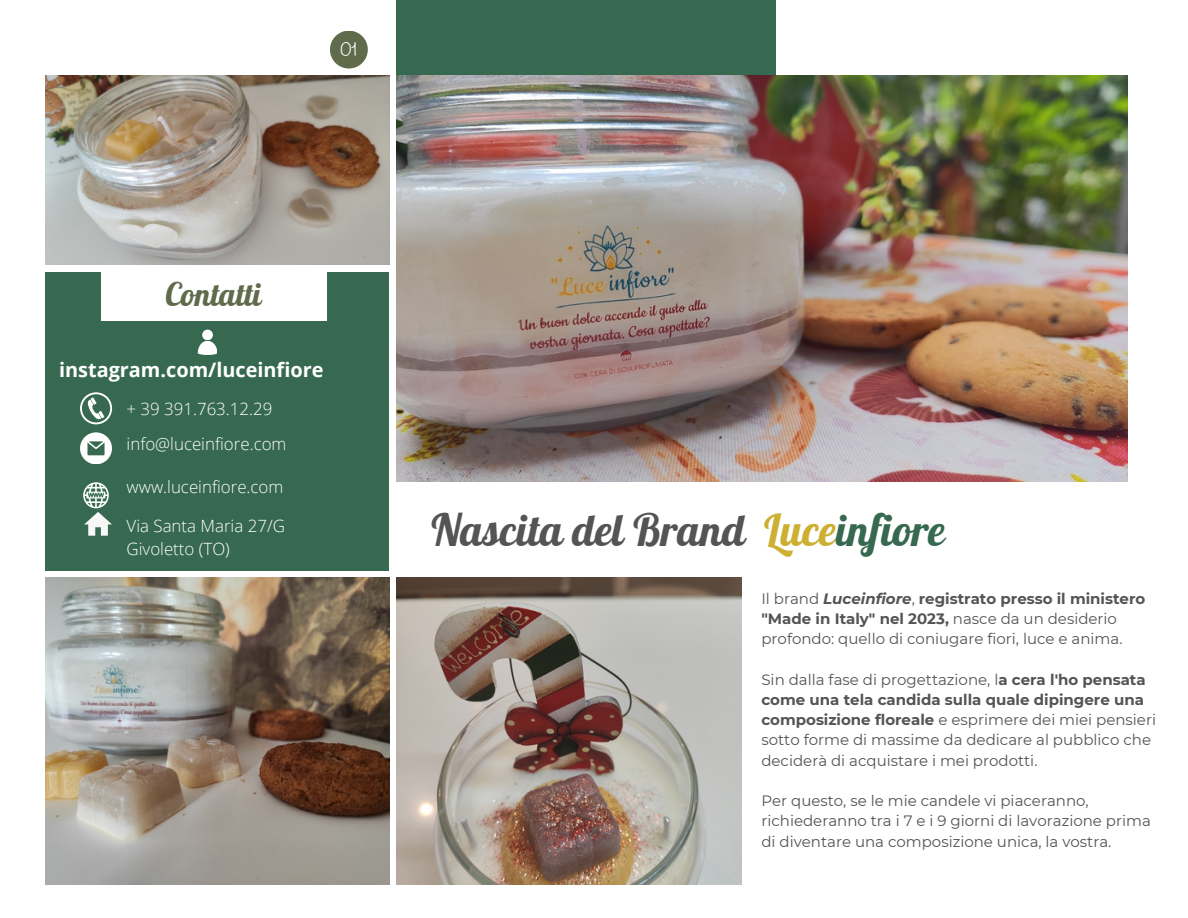
<style>
.page{position:relative;width:1188px;height:918px;background:#fff}
.page>*{position:absolute;margin:0;border:0;box-sizing:border-box;transform-origin:0 0}
.t1{font:43.5px "Lobster";color:#545454}
.t2{font:31.8px "Lobster";color:#5f6b4b}
.t3{font:700 19.95px "Open Sans";color:#fff}
.t4{font:19.05px "Crafty Girls";color:#fff}
.t5{font:300 16.95px "Open Sans";color:#fff}
.t6{font:15px/20.2px "Montserrat";color:#545454}
.s1{color:#cdaf31}
.s2{color:#36694f}
.s3{font-weight:700;font-style:italic}
.s4{font-weight:700}
</style>
<div class="page">
<img style="left:46px;top:76px;width:344px;height:189px">
<img style="left:46px;top:578px;width:344px;height:307px">
<div style="left:396px;top:0;width:379px;height:454px;background:#36694f"></div>
<div style="left:330px;top:31px;width:38px;height:38px;background:#5f6b4b;border-radius:50%"></div>
<img style="left:396px;top:76px;width:731px;height:406px">
<img style="left:396px;top:578px;width:345px;height:307px">
<div style="left:46px;top:272px;width:343px;height:299px;background:#36694f"></div>
<svg style="left:80px;top:392px;width:32px;height:32px"></svg>
<svg style="left:80px;top:432px;width:32px;height:32px"></svg>
<svg style="left:83px;top:482px;width:29px;height:53px"></svg>
<div style="left:102px;top:267px;width:225px;height:54px;background:#fff"></div>
<svg style="left:198px;top:330px;width:19px;height:25px"></svg>
<p class="t4" style="left:340px;top:37px;width:19px">01</p>
<p class="t2" style="left:165px;top:274px;width:98px">Contatti</p>
<p class="t3" style="left:59px;top:356px;width:266px">instagram.com/luceinfiore</p>
<p class="t5" style="left:126px;top:397px;width:148px">+ 39 391.763.12.29</p>
<p class="t5" style="left:127px;top:432px;width:161px">info@luceinfiore.com</p>
<p class="t5" style="left:127px;top:475px;width:158px">www.luceinfiore.com</p>
<p class="t5" style="left:127px;top:513px;width:160px">Via Santa Maria 27/G</p>
<p class="t5" style="left:127px;top:537px;width:105px">Givoletto (TO)</p>
<p class="t1" style="left:432px;top:503px;width:515px">Nascita del Brand <span class="s1">Luce</span><span class="s2">infiore</span></p>
<p class="t6" style="left:761px;top:588px;width:385px">Il brand <span class="s3">Luceinfiore</span>, <span class="s4">registrato presso il ministero "Made in Italy" nel 2023,</span> nasce da un desiderio profondo: quello di coniugare fiori, luce e anima.</p>
<p class="t6" style="left:761px;top:669px;width:396px">Sin dalla fase di progettazione, l<span class="s4">a cera l'ho pensata come una tela candida sulla quale dipingere una composizione floreale</span> e esprimere dei miei pensieri sotto forme di massime da dedicare al pubblico che deciderà di acquistare i mei prodotti.</p>
<p class="t6" style="left:761px;top:791px;width:391px">Per questo, se le mie candele vi piaceranno, richiederanno tra i 7 e i 9 giorni di lavorazione prima di diventare una composizione unica, la vostra.</p>
</div>
